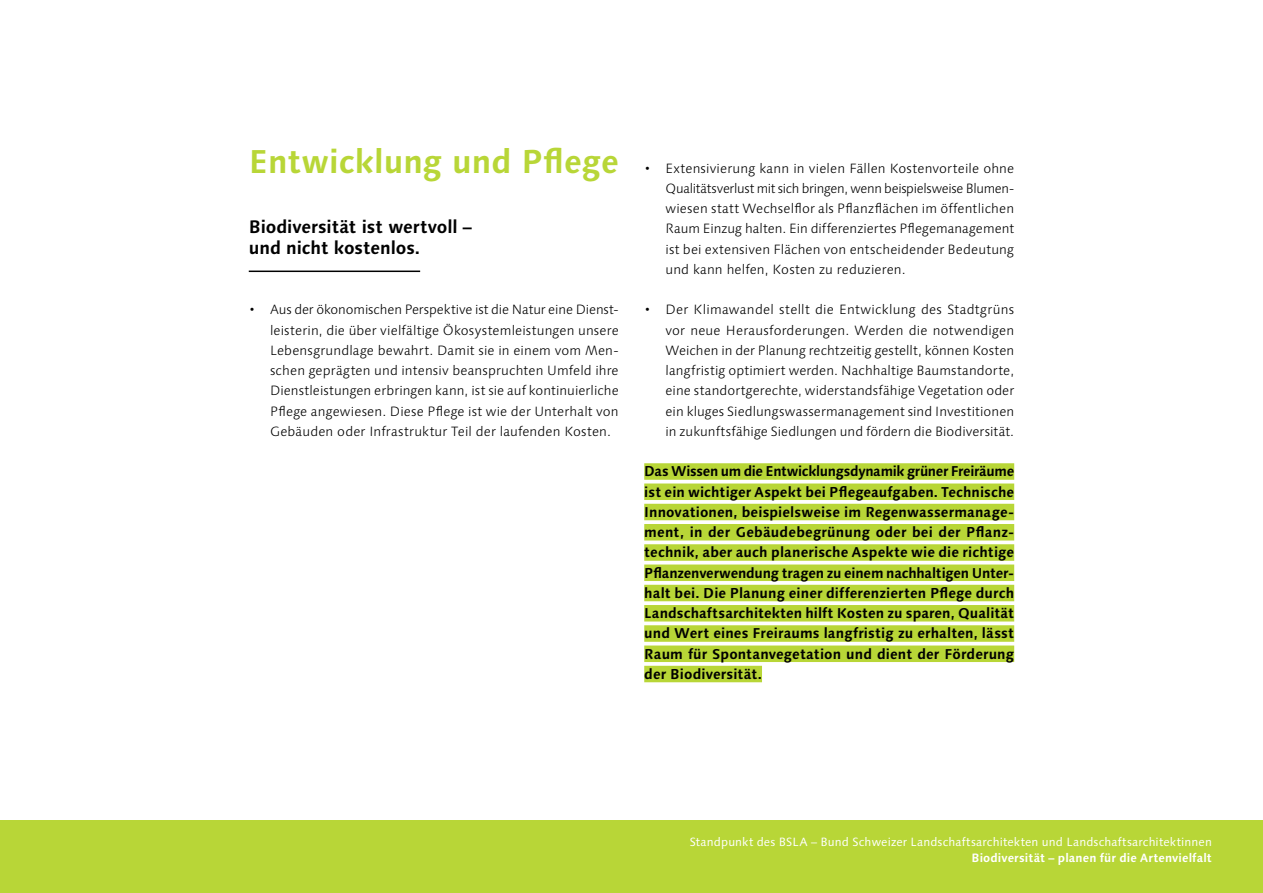
<style>
.page{position:relative;width:1263px;height:893px;background:#fff}
.page>*{position:absolute;margin:0;border:0;box-sizing:border-box;transform-origin:0 0}
.t1{font:700 33px "Linotype Syntax";color:#b8d637}
.t2{font:700 18px/20.2px "Linotype Syntax";letter-spacing:-.005em;color:#000}
.t3{font:700 14.25px/20.2px "Linotype Syntax";letter-spacing:.005em;color:#000}
.t4{font:300 13.5px/20.2px "Linotype Syntax";letter-spacing:.01em;color:#000;text-align:justify}
.t5{font:12px "Linotype Syntax";letter-spacing:.01em;color:#fff}
.t6{font:700 12px "Linotype Syntax";letter-spacing:.01em;color:#fff}
</style>
<div class="page">
<div style="left:0;top:821px;width:1263px;height:72px;background:#b8d637"></div>
<div style="left:644px;top:463px;width:370px;height:17px;background:#b8d637"></div>
<div style="left:644px;top:483px;width:370px;height:17px;background:#b8d637"></div>
<div style="left:644px;top:504px;width:370px;height:16px;background:#b8d637"></div>
<div style="left:644px;top:524px;width:370px;height:16px;background:#b8d637"></div>
<div style="left:644px;top:544px;width:370px;height:17px;background:#b8d637"></div>
<div style="left:644px;top:564px;width:370px;height:17px;background:#b8d637"></div>
<div style="left:644px;top:585px;width:370px;height:16px;background:#b8d637"></div>
<div style="left:644px;top:605px;width:370px;height:16px;background:#b8d637"></div>
<div style="left:644px;top:625px;width:370px;height:17px;background:#b8d637"></div>
<div style="left:644px;top:645px;width:370px;height:17px;background:#b8d637"></div>
<div style="left:644px;top:666px;width:118px;height:16px;background:#b8d637"></div>
<hr style="left:249px;top:271px;width:171px;height:1px;background:#000">
<h1 class="t1" style="left:249px;top:140px;width:371px">Entwicklung und Pflege</h1>
<h2 class="t2" style="left:249px;top:217px;width:225px">Biodiversität ist wertvoll – und nicht kostenlos.</h2>
<p class="t4" style="left:270px;top:300px;width:350px;text-indent:-21px">• Aus der ökonomischen Perspektive ist die Natur eine Dienst&shy;leisterin, die über vielfältige Ökosystemleistungen unsere Lebensgrundlage bewahrt. Damit sie in einem vom Men&shy;schen geprägten und intensiv beanspruchten Umfeld ihre Dienstleistungen erbringen kann, ist sie auf kontinuierliche Pflege angewiesen. Diese Pflege ist wie der Unterhalt von Gebäuden oder Infrastruktur Teil der laufenden Kosten.</p>
<p class="t4" style="left:665px;top:158px;width:350px;text-indent:-21px">• Extensivierung kann in vielen Fällen Kostenvorteile ohne Qualitätsverlust mit sich bringen, wenn beispielsweise Blumen&shy;wiesen statt Wechselflor als Pflanzflächen im öffentlichen Raum Einzug halten. Ein differenziertes Pflegemanagement ist bei extensiven Flächen von entscheidender Bedeutung und kann helfen, Kosten zu reduzieren.</p>
<p class="t4" style="left:665px;top:300px;width:350px;text-indent:-21px">• Der Klimawandel stellt die Entwicklung des Stadtgrüns vor neue Herausforderungen. Werden die notwendigen Weichen in der Planung rechtzeitig gestellt, können Kosten langfristig optimiert werden. Nachhaltige Baumstandorte, eine standortgerechte, widerstandsfähige Vegetation oder ein kluges Siedlungswassermanagement sind Investitionen in zukunftsfähige Siedlungen und fördern die Biodiversität.</p>
<p class="t3" style="left:644px;top:461px;width:371px">Das Wissen um die Entwicklungsdynamik grüner Freiräume ist ein wichtiger Aspekt bei Pflegeaufgaben. Technische Innovationen, beispielsweise im Regenwassermanage&shy;ment, in der Gebäudebegrünung oder bei der Pflanz&shy;technik, aber auch planerische Aspekte wie die richtige Pflanzenverwendung tragen zu einem nachhaltigen Unter&shy;halt bei. Die Planung einer differenzierten Pflege durch Landschaftsarchitekten hilft Kosten zu sparen, Qualität und Wert eines Freiraums langfristig zu erhalten, lässt Raum für Spontanvegetation und dient der Förderung der Biodiversität.</p>
<p class="t5" style="left:690px;top:835px;width:524px">Standpunkt des BSLA – Bund Schweizer Landschaftsarchitekten und Landschaftsarchitektinnen</p>
<p class="t6" style="left:971px;top:850px;width:242px">Biodiversität – planen für die Artenvielfalt</p>
</div>
